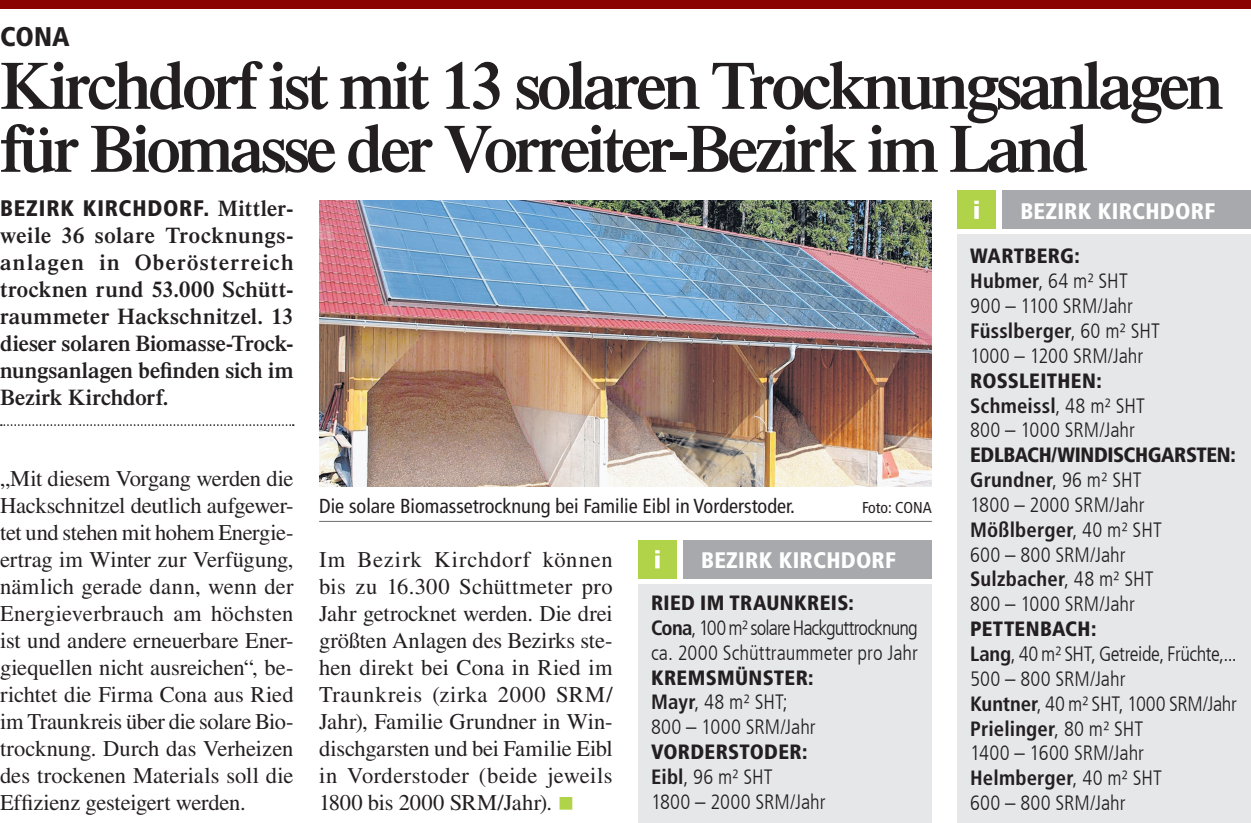
<style>
.page{position:relative;width:1251px;height:823px;background:#fff}
.page>*{position:absolute;margin:0;border:0;box-sizing:border-box;transform-origin:0 0}
.Titel_30{font:600 67.5px/63px "Times LT Std";letter-spacing:-.05em;color:#231f20}
.Schlagwort{font:900 condensed 27px "Frutiger LT Com";color:#231f20}
.Fließtext{font:22.5px/27px "Times LT Std";color:#231f20;text-align:justify}
.Vorspann{font:600 22.5px/27px "Times LT Std";color:#231f20;text-align:justify}
.Infokasten_Header{font:900 condensed 22.5px "Frutiger LT Com";letter-spacing:.01em;color:#fff}
.Infokasten{font:300 condensed 20.7px "Frutiger LT Com";letter-spacing:-.005em;color:#231f20}
.Infokasten-2{font:700 condensed 20.7px "Frutiger LT Com";letter-spacing:.01em;color:#231f20}
.Infokasten-3{font:900 condensed 20.7px "Frutiger LT Com";letter-spacing:.01em;color:#231f20}
.Infokasten-4{font:300 condensed 20.7px "Frutiger LT Com";letter-spacing:-.045em;color:#231f20}
.Infokasten-5{font:900 condensed 20.7px "Frutiger LT Com";letter-spacing:-.02em;color:#231f20}
.Bildtext{font:condensed 20.25px "Frutiger LT Com";color:#231f20}
.Bildtext-2{font:condensed 15.75px "Frutiger LT Com";color:#231f20}
.s1{font-family:"Frutiger LT Com";font-weight:900;font-stretch:condensed}
.s2{font-weight:700}
.s3{font-weight:300}
</style>
<div class="page">
<svg style="left:1px;top:424px;width:293px;height:2px"></svg>
<div style="left:0;top:0;width:1250px;height:9px;background:#8b0202"></div>
<hr style="left:319px;top:521px;width:612px;height:1px;background:#6c6d70">
<img style="left:319px;top:200px;width:612px;height:286px">
<div style="left:957px;top:235px;width:293px;height:588px;background:#e6e7e9"></div>
<div style="left:957px;top:191px;width:38px;height:38px;background:#b1d349"></div>
<div style="left:1001px;top:191px;width:249px;height:38px;background:#a8a9ad"></div>
<svg style="left:974px;top:206px;width:4px;height:13px"></svg>
<svg style="left:974px;top:201px;width:4px;height:3px"></svg>
<div style="left:638px;top:584px;width:293px;height:239px;background:#e6e7e9"></div>
<div style="left:638px;top:540px;width:38px;height:38px;background:#b1d349"></div>
<div style="left:682px;top:540px;width:249px;height:38px;background:#a8a9ad"></div>
<svg style="left:655px;top:555px;width:4px;height:13px"></svg>
<svg style="left:655px;top:550px;width:4px;height:3px"></svg>
<p class="Schlagwort" style="left:0;top:20px;width:71px">CONA</p>
<p class="Titel_30" style="left:0;top:53px;width:1224px">Kirchdorf ist mit 13 solaren Trocknungsanlagen für Biomasse der Vorreiter-Bezirk im Land</p>
<p class="Vorspann" style="left:0;top:194px;width:295px"><span class="s1">BEZIRK KIRCHDORF.</span> Mittler&shy;weile 36 solare Trocknungs&shy;anlagen in Oberösterreich trocknen rund 53.000 Schütt&shy;raummeter Hackschnitzel. 13 dieser solaren Biomasse-Trock&shy;nungsanlagen befinden sich im Bezirk Kirchdorf.</p>
<p class="Infokasten_Header" style="left:1020px;top:197px;width:196px">BEZIRK KIRCHDORF</p>
<p class="Infokasten-3" style="left:969px;top:244px;width:111px">WARTBERG:</p>
<p class="Infokasten" style="left:969px;top:269px;width:159px"><span class="s2">Hubmer</span>, 64 m² SHT</p>
<p class="Infokasten" style="left:969px;top:294px;width:164px">900 – 1100 SRM/Jahr</p>
<p class="Infokasten-2" style="left:969px;top:318px;width:191px">Füsslberger<span class="s3">, 60 m² SHT</span></p>
<p class="Infokasten" style="left:969px;top:344px;width:174px">1000 – 1200 SRM/Jahr</p>
<p class="Infokasten-3" style="left:969px;top:368px;width:133px">ROSSLEITHEN:</p>
<p class="Infokasten-2" style="left:969px;top:393px;width:176px">Schmeissl<span class="s3">, 48 m² SHT</span></p>
<p class="Infokasten" style="left:969px;top:418px;width:166px">800 – 1000 SRM/Jahr</p>
<p class="Infokasten-5" style="left:969px;top:442px;width:267px">EDLBACH/WINDISCHGARSTEN:</p>
<p class="Infokasten-2" style="left:969px;top:467px;width:173px">Grundner<span class="s3">, 96 m² SHT</span></p>
<p class="Infokasten" style="left:969px;top:493px;width:176px">1800 – 2000 SRM/Jahr</p>
<p class="Infokasten-2" style="left:969px;top:517px;width:193px">Mößlberger<span class="s3">, 40 m² SHT</span></p>
<p class="Infokasten" style="left:969px;top:542px;width:157px">600 – 800 SRM/Jahr</p>
<p class="Infokasten-2" style="left:969px;top:567px;width:185px">Sulzbacher<span class="s3">, 48 m² SHT</span></p>
<p class="Infokasten" style="left:969px;top:592px;width:166px">800 – 1000 SRM/Jahr</p>
<p class="Infokasten-3" style="left:969px;top:616px;width:128px">PETTENBACH:</p>
<p class="Infokasten" style="left:969px;top:642px;width:268px"><span class="s2">Lang</span>, 40 m² SHT, Getreide, Früchte,...</p>
<p class="Infokasten" style="left:969px;top:667px;width:157px">500 – 800 SRM/Jahr</p>
<p class="Infokasten" style="left:969px;top:691px;width:268px"><span class="s2">Kuntner</span>, 40 m² SHT, 1000 SRM/Jahr</p>
<p class="Infokasten-2" style="left:969px;top:716px;width:175px">Prielinger<span class="s3">, 80 m² SHT</span></p>
<p class="Infokasten" style="left:969px;top:741px;width:175px">1400 – 1600 SRM/Jahr</p>
<p class="Infokasten-2" style="left:969px;top:766px;width:193px">Helmberger<span class="s3">, 40 m² SHT</span></p>
<p class="Infokasten" style="left:969px;top:791px;width:157px">600 – 800 SRM/Jahr</p>
<p class="Fließtext" style="left:0;top:465px;width:295px">„Mit diesem Vorgang werden die Hackschnitzel deutlich aufgewer&shy;tet und stehen mit hohem Energie&shy;ertrag im Winter zur Verfügung, nämlich gerade dann, wenn der Energieverbrauch am höchsten ist und andere erneuerbare Ener&shy;giequellen nicht ausreichen“, be&shy;richtet die Firma Cona aus Ried im Traunkreis über die solare Bio&shy;trocknung. Durch das Verheizen des trockenen Materials soll die Effizienz gesteigert werden.</p>
<p class="Bildtext" style="left:319px;top:494px;width:477px">Die solare Biomassetrocknung bei Familie Eibl in Vorderstoder.</p>
<p class="Bildtext-2" style="left:861px;top:498px;width:71px">Foto: CONA</p>
<p class="Fließtext" style="left:319px;top:546px;width:295px">Im Bezirk Kirchdorf können bis zu 16.300 Schüttmeter pro Jahr getrocknet werden. Die drei größten Anlagen des Bezirks ste&shy;hen direkt bei Cona in Ried im Traunkreis (zirka 2000 SRM/ Jahr), Familie Grundner in Win&shy;dischgarsten und bei Familie Eibl in Vorderstoder (beide jeweils 1800 bis 2000 SRM/Jahr).</p>
<p class="Infokasten_Header" style="left:701px;top:547px;width:196px">BEZIRK KIRCHDORF</p>
<p class="Infokasten-3" style="left:651px;top:590px;width:204px">RIED IM TRAUNKREIS:</p>
<p class="Infokasten-4" style="left:651px;top:616px;width:268px"><span class="s2">Cona</span>, 100 m² solare Hackguttrocknung</p>
<p class="Infokasten" style="left:651px;top:641px;width:268px">ca. 2000 Schüttraummeter pro Jahr</p>
<p class="Infokasten-3" style="left:651px;top:665px;width:164px">KREMSMÜNSTER:</p>
<p class="Infokasten" style="left:651px;top:690px;width:138px"><span class="s2">Mayr</span>, 48 m² SHT;</p>
<p class="Infokasten" style="left:651px;top:715px;width:166px">800 – 1000 SRM/Jahr</p>
<p class="Infokasten-3" style="left:651px;top:739px;width:158px">VORDERSTODER:</p>
<p class="Infokasten" style="left:651px;top:765px;width:123px"><span class="s2">Eibl</span>, 96 m² SHT</p>
<p class="Infokasten" style="left:651px;top:790px;width:176px">1800 – 2000 SRM/Jahr</p>
</div>
